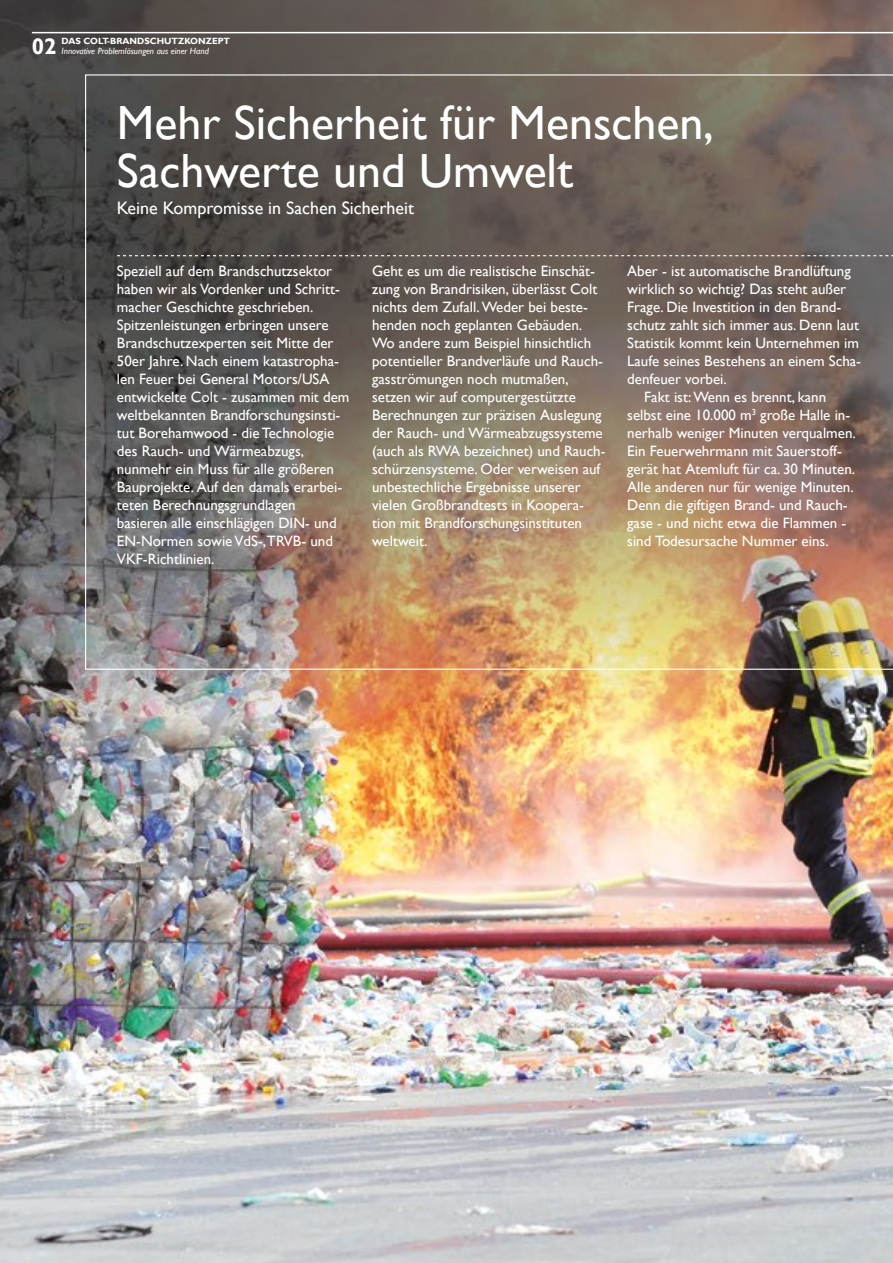
<style>
.page{position:relative;width:893px;height:1263px;background:#fff}
.page>*{position:absolute;margin:0;border:0;box-sizing:border-box;transform-origin:0 0}
.t1{font:48px/48px "Gill Sans";color:#fff}
.t2{font:700 22.5px "Gill Sans";color:#fff}
.t3{font:18px "Gill Sans";color:#fff}
.t4{font:15px/18px "Gill Sans";color:#fff}
.t5{font:italic 9px "Gill Sans";color:#fff}
.t6{font:700 9px "Gill Sans";color:#fff}
</style>
<div class="page">
<img style="left:0;top:0;width:893px;height:1263px">
<img style="left:85px;top:74px;width:808px;height:596px">
<svg style="left:117px;top:255px;width:776px;height:1px"></svg>
<hr style="left:32px;top:32px;width:861px;height:1px;background:#fff">
<h2 class="t2" style="left:32px;top:33px;width:26px">02</h2>
<p class="t6" style="left:62px;top:36px;width:170px">DAS COLT-BRANDSCHUTZKONZEPT</p>
<p class="t5" style="left:62px;top:45px;width:149px">Innovative Problemlösungen aus einer Hand</p>
<h1 class="t1" style="left:117px;top:100px;width:599px">Mehr Sicherheit für Menschen,<br>Sachwerte und Umwelt</h1>
<p class="t3" style="left:117px;top:198px;width:299px">Keine Kompromisse in Sachen Sicherheit</p>
<p class="t4" style="left:117px;top:262px;width:234px">Speziell auf dem Brandschutzsektor haben wir als Vordenker und Schritt&shy;macher Geschichte geschrieben.<br>Spitzenleistungen erbringen unsere Brandschutzexperten seit Mitte der 50er Jahre. Nach einem katastropha&shy;len Feuer bei General Motors/USA entwickelte Colt - zusammen mit dem weltbekannten Brandforschungsinsti&shy;tut Borehamwood - die Technologie des Rauch- und Wärmeabzugs, nunmehr ein Muss für alle größeren Bauprojekte. Auf den damals erarbei&shy;teten Berechnungsgrundlagen basieren alle einschlägigen DIN- und EN-Normen sowie VdS-,TRVB- und VKF-Richtlinien.</p>
<p class="t4" style="left:372px;top:262px;width:235px">Geht es um die realistische Einschät&shy;zung von Brandrisiken, überlässt Colt nichts dem Zufall. Weder bei beste&shy;henden noch geplanten Gebäuden.<br>Wo andere zum Beispiel hinsichtlich potentieller Brandverläufe und Rauch&shy;gasströmungen noch mutmaßen, setzen wir auf computergestützte Berechnungen zur präzisen Auslegung der Rauch- und Wärmeabzugssysteme (auch als RWA bezeichnet) und Rauch&shy;schürzensysteme. Oder verweisen auf unbestechliche Ergebnisse unserer vielen Großbrandtests in Koopera&shy;tion mit Brandforschungsinstituten weltweit.</p>
<p class="t4" style="left:627px;top:262px;width:225px">Aber - ist automatische Brandlüftung</p>
<p class="t4" style="left:627px;top:280px;width:220px">wirklich so wichtig? Das steht außer</p>
<p class="t4" style="left:627px;top:298px;width:216px">Frage. Die Investition in den Brand-</p>
<p class="t4" style="left:627px;top:316px;width:233px">schutz zahlt sich immer aus. Denn laut</p>
<p class="t4" style="left:627px;top:334px;width:233px">Statistik kommt kein Unternehmen im</p>
<p class="t4" style="left:627px;top:352px;width:235px">Laufe seines Bestehens an einem Scha-</p>
<p class="t4" style="left:627px;top:370px;width:101px">denfeuer vorbei.</p>
<p class="t4" style="left:644px;top:388px;width:184px">Fakt ist: Wenn es brennt, kann</p>
<p class="t4" style="left:627px;top:406px;width:225px">selbst eine 10.000 m<sup>3</sup> große Halle in-</p>
<p class="t4" style="left:627px;top:424px;width:230px">nerhalb weniger Minuten verqualmen.</p>
<p class="t4" style="left:627px;top:442px;width:216px">Ein Feuerwehrmann mit Sauerstoff-</p>
<p class="t4" style="left:627px;top:460px;width:229px">gerät hat Atemluft für ca. 30 Minuten.</p>
<p class="t4" style="left:627px;top:478px;width:228px">Alle anderen nur für wenige Minuten.</p>
<p class="t4" style="left:627px;top:496px;width:222px">Denn die giftigen Brand- und Rauch-</p>
<p class="t4" style="left:627px;top:514px;width:221px">gase - und nicht etwa die Flammen -</p>
<p class="t4" style="left:627px;top:532px;width:203px">sind Todesursache Nummer eins.</p>
</div>
